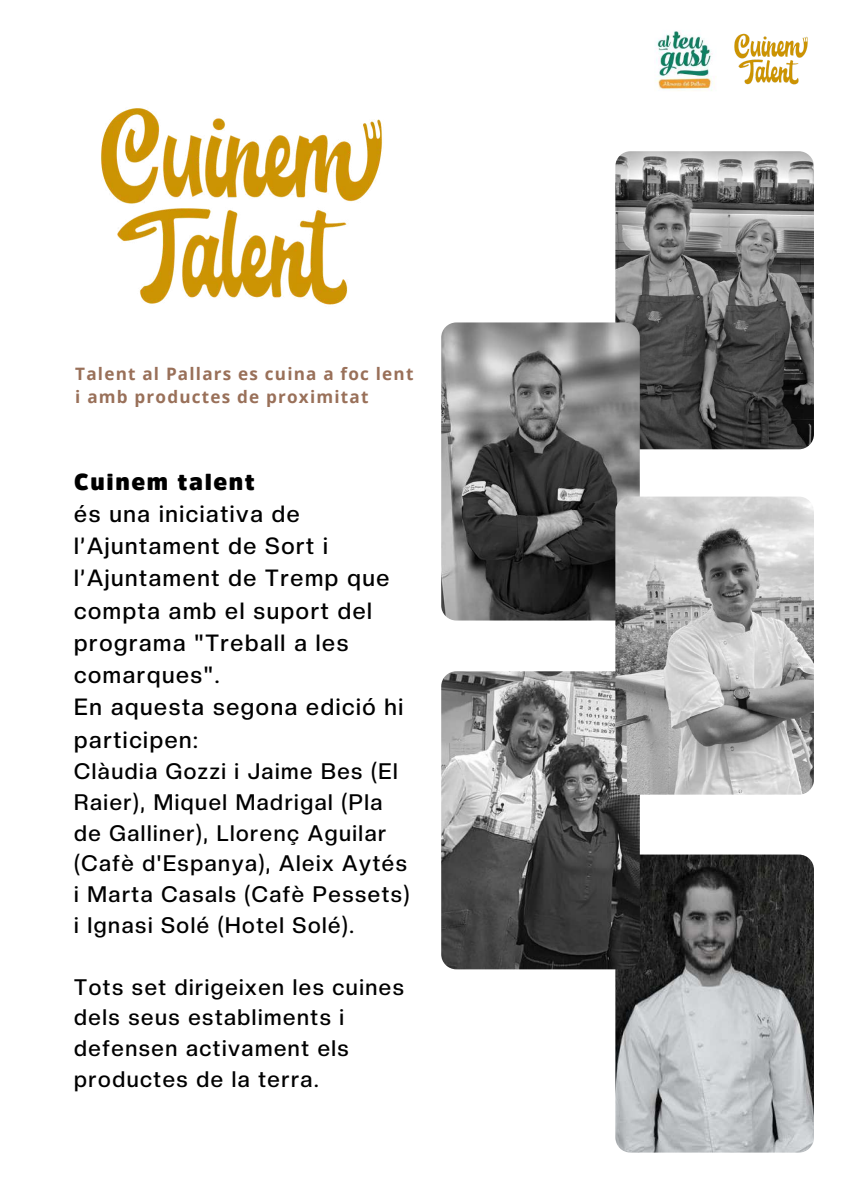
<style>
.page{position:relative;width:842px;height:1191px;background:#fff}
.page>*{position:absolute;margin:0;border:0;box-sizing:border-box;transform-origin:0 0}
.t1{font:500 23.1px/32.2px "Creato Display";letter-spacing:.07em;color:#000}
.t2{font:900 23.1px "Amsi Pro";letter-spacing:.07em;color:#000}
.t3{font:500 22.1px/30.7px "Creato Display";letter-spacing:.07em;color:#000}
.t4{font:700 17.1px/23.2px "Open Sans";letter-spacing:.07em;color:#997059}
</style>
<div class="page">
<img style="left:101px;top:108px;width:281px;height:197px">
<img style="left:734px;top:33px;width:74px;height:52px">
<img style="left:656px;top:30px;width:59px;height:61px">
<img style="left:615px;top:151px;width:199px;height:298px;border-radius:15px">
<img style="left:441px;top:322px;width:199px;height:298px;border-radius:15px">
<img style="left:615px;top:854px;width:199px;height:298px;border-radius:15px">
<img style="left:441px;top:671px;width:199px;height:298px;border-radius:15px">
<img style="left:615px;top:496px;width:199px;height:298px;border-radius:15px">
<p class="t4" style="left:75px;top:362px;width:340px">Talent al Pallars es cuina a foc lent i amb productes de proximitat</p>
<p class="t2" style="left:74px;top:470px;width:182px">Cuinem talent</p>
<p class="t1" style="left:74px;top:497px;width:331px">és una iniciativa de l’Ajuntament de Sort i l’Ajuntament de Tremp que compta amb el suport del programa "Treball a les comarques".<br>En aquesta segona edició hi participen:</p>
<p class="t3" style="left:74px;top:755px;width:337px">Clàudia Gozzi i Jaime Bes (El<br>Raier), Miquel Madrigal (Pla de Galliner), Llorenç Aguilar (Cafè d'Espanya), Aleix Aytés i Marta Casals (Cafè Pessets) i Ignasi Solé (Hotel Solé).</p>
<p class="t3" style="left:74px;top:971px;width:331px">Tots set dirigeixen les cuines dels seus establiments i defensen activament els productes de la terra.</p>
</div>
